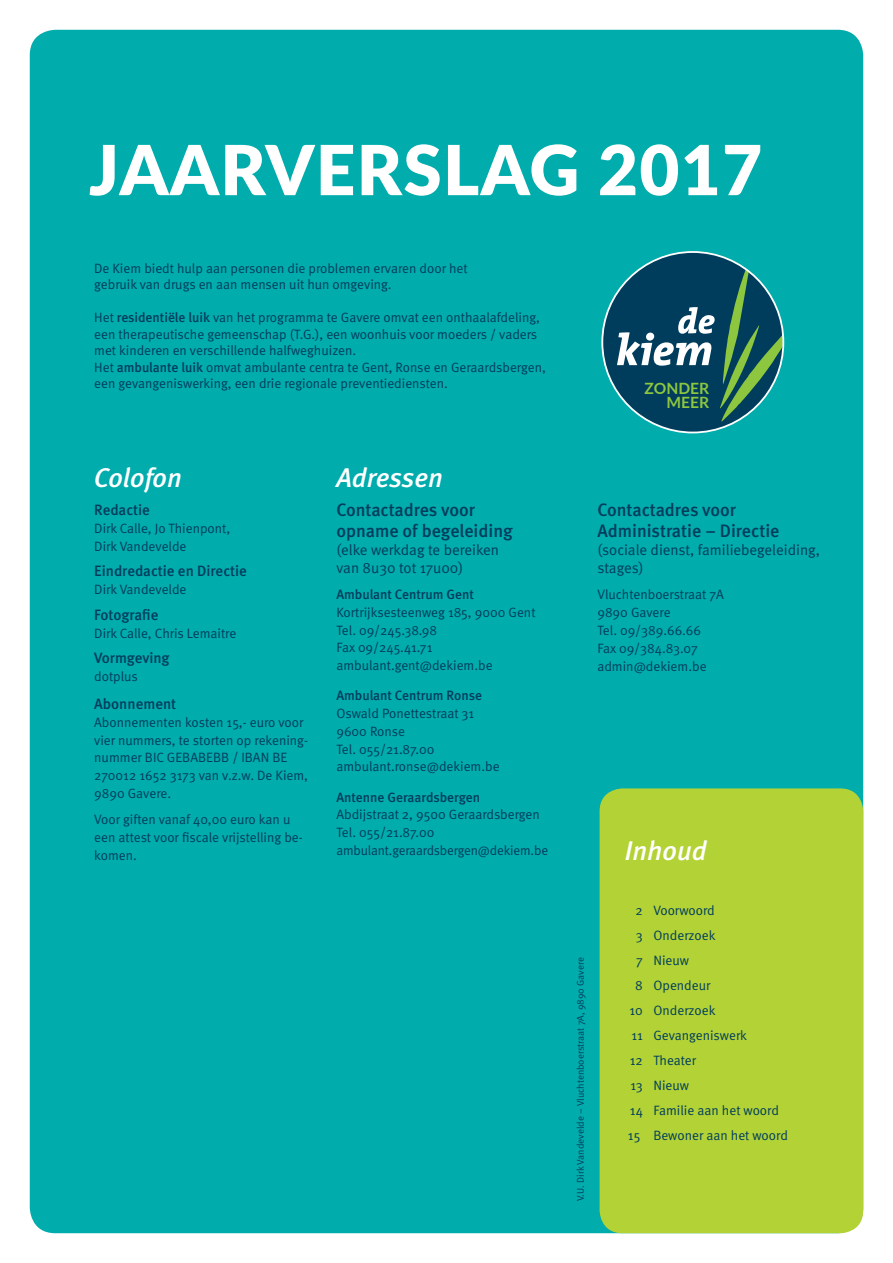
<style>
.page{position:relative;width:893px;height:1263px;background:#fff}
.page>*{position:absolute;margin:0;border:0;box-sizing:border-box;transform-origin:0 0}
.t1{font:900 69px "Lato";letter-spacing:.02em;color:#fff}
.t2{font:italic 500 27px "Meta";color:#fff}
.t3{font:500 18px/21px "Meta";color:#003d5c}
.t4{font:700 15.6px/14.2px "Lato";color:#8dc63f;text-align:right}
.t5{font:15px/17.7px "Meta Normal";color:#003d5c}
.t6{font:500 15px "Meta";color:#003d5c}
.t7{font:13.5px/17.7px "Meta Normal";color:#003d5c}
.t8{font:500 13.5px "Meta";color:#003d5c}
.t9{font:9.75px "Meta Normal";color:#003d5c}
.s1{font-family:"Meta";font-weight:500}
</style>
<div class="page">
<div style="left:30px;top:30px;width:833px;height:1203px;background:#00acac;border-radius:26px"></div>
<div style="left:600px;top:788px;width:263px;height:445px;background:#b3d235;border-radius:23px"></div>
<div style="left:602px;top:252px;width:181px;height:180px;background:#003d5c;border-radius:50%"></div>
<svg style="left:617px;top:269px;width:166px;height:152px"></svg>
<h1 class="t1" style="left:89px;top:118px;width:675px">JAARVERSLAG 2017</h1>
<p class="t7" style="left:94px;top:260px;width:375px;line-height:16.5px">De Kiem biedt hulp aan personen die problemen ervaren door het gebruik van drugs en aan mensen uit hun omgeving.</p>
<p class="t7" style="left:94px;top:309px;width:453px;line-height:16.5px">Het <span class="s1">residentiële luik</span> van het programma te Gavere omvat een onthaalafdeling, een therapeutische gemeenschap (T.G.), een woonhuis voor moeders / vaders met kinderen en verschillende halfweghuizen.<br>Het <span class="s1">ambulante luik</span> omvat ambulante centra te Gent, Ronse en Geraardsbergen, een gevangeniswerking, een drie regionale preventiediensten.</p>
<h2 class="t2" style="left:94px;top:462px;width:89px">Colofon</h2>
<p class="t6" style="left:94px;top:501px;width:57px">Redactie</p>
<p class="t7" style="left:94px;top:519px;width:137px">Dirk Calle, Jo Thienpont,<br>Dirk Vandevelde</p>
<p class="t6" style="left:94px;top:562px;width:154px">Eindredactie en Directie</p>
<p class="t7" style="left:94px;top:580px;width:94px">Dirk Vandevelde</p>
<p class="t6" style="left:94px;top:606px;width:66px">Fotografie</p>
<p class="t7" style="left:94px;top:624px;width:144px">Dirk Calle, Chris Lemaitre</p>
<p class="t6" style="left:94px;top:649px;width:77px">Vormgeving</p>
<p class="t7" style="left:94px;top:667px;width:45px">dotplus</p>
<p class="t6" style="left:94px;top:695px;width:83px">Abonnement</p>
<p class="t7" style="left:94px;top:713px;width:215px">Abonnementen kosten 15,- euro voor vier nummers, te storten op rekening&shy;nummer BIC GEBABEBB / IBAN BE<br>270012 1652 3173 van v.z.w. De Kiem,<br>9890 Gavere.</p>
<p class="t7" style="left:94px;top:811px;width:210px">Voor giften vanaf 40,00 euro kan u een attest voor fiscale vrijstelling be&shy;komen.</p>
<h2 class="t2" style="left:336px;top:461px;width:108px">Adressen</h2>
<h3 class="t3" style="left:336px;top:499px;width:178px">Contactadres voor opname of begeleiding</h3>
<p class="t5" style="left:336px;top:541px;width:164px">(elke werkdag te bereiken van 8u30 tot 17u00)</p>
<p class="t8" style="left:336px;top:587px;width:139px">Ambulant Centrum Gent</p>
<p class="t7" style="left:336px;top:603px;width:201px">Kortrijksesteenweg 185, 9000 Gent<br>Tel. 09/245.38.98<br>Fax 09/245.41.71 ambulant.gent@dekiem.be</p>
<p class="t8" style="left:336px;top:688px;width:147px">Ambulant Centrum Ronse</p>
<p class="t7" style="left:336px;top:704px;width:165px">Oswald Ponettestraat 31<br>9600 Ronse<br>Tel. 055/21.87.00 ambulant.ronse@dekiem.be</p>
<p class="t8" style="left:336px;top:789px;width:145px">Antenne Geraardsbergen</p>
<p class="t7" style="left:336px;top:806px;width:213px">Abdijstraat 2, 9500 Geraardsbergen<br>Tel. 055/21.87.00 ambulant.geraardsbergen@dekiem.be</p>
<p class="t4" style="left:645px;top:380px;width:66px">ZONDER<br>MEER</p>
<h3 class="t3" style="left:597px;top:499px;width:184px">Contactadres voor<br>Administratie – Directie</h3>
<p class="t5" style="left:597px;top:540px;width:224px">(sociale dienst, familiebegeleiding, stages)</p>
<p class="t7" style="left:597px;top:585px;width:128px">Vluchtenboerstraat 7A<br>9890 Gavere<br>Tel. 09/389.66.66<br>Fax 09/384.83.07 admin@dekiem.be</p>
<p class="t9" style="left:575px;top:1201px;width:246px;rotate:-90deg">V.U. Dirk Vandevelde – Vluchtenboerstraat 7A, 9890 Gavere</p>
<h2 class="t2" style="left:625px;top:834px;width:83px">Inhoud</h2>
<p class="t7" style="left:636px;top:901px;width:81px">2 Voorwoord</p>
<p class="t7" style="left:636px;top:926px;width:81px">3 Onderzoek</p>
<p class="t7" style="left:636px;top:951px;width:54px">7 Nieuw</p>
<p class="t7" style="left:635px;top:976px;width:77px">8 Opendeur</p>
<p class="t7" style="left:629px;top:1001px;width:88px">10 Onderzoek</p>
<p class="t7" style="left:631px;top:1026px;width:117px">11 Gevangeniswerk</p>
<p class="t7" style="left:630px;top:1051px;width:68px">12 Theater</p>
<p class="t7" style="left:630px;top:1076px;width:60px">13 Nieuw</p>
<p class="t7" style="left:630px;top:1101px;width:150px">14 Familie aan het woord</p>
<p class="t7" style="left:628px;top:1126px;width:161px">15 Bewoner aan het woord</p>
</div>
